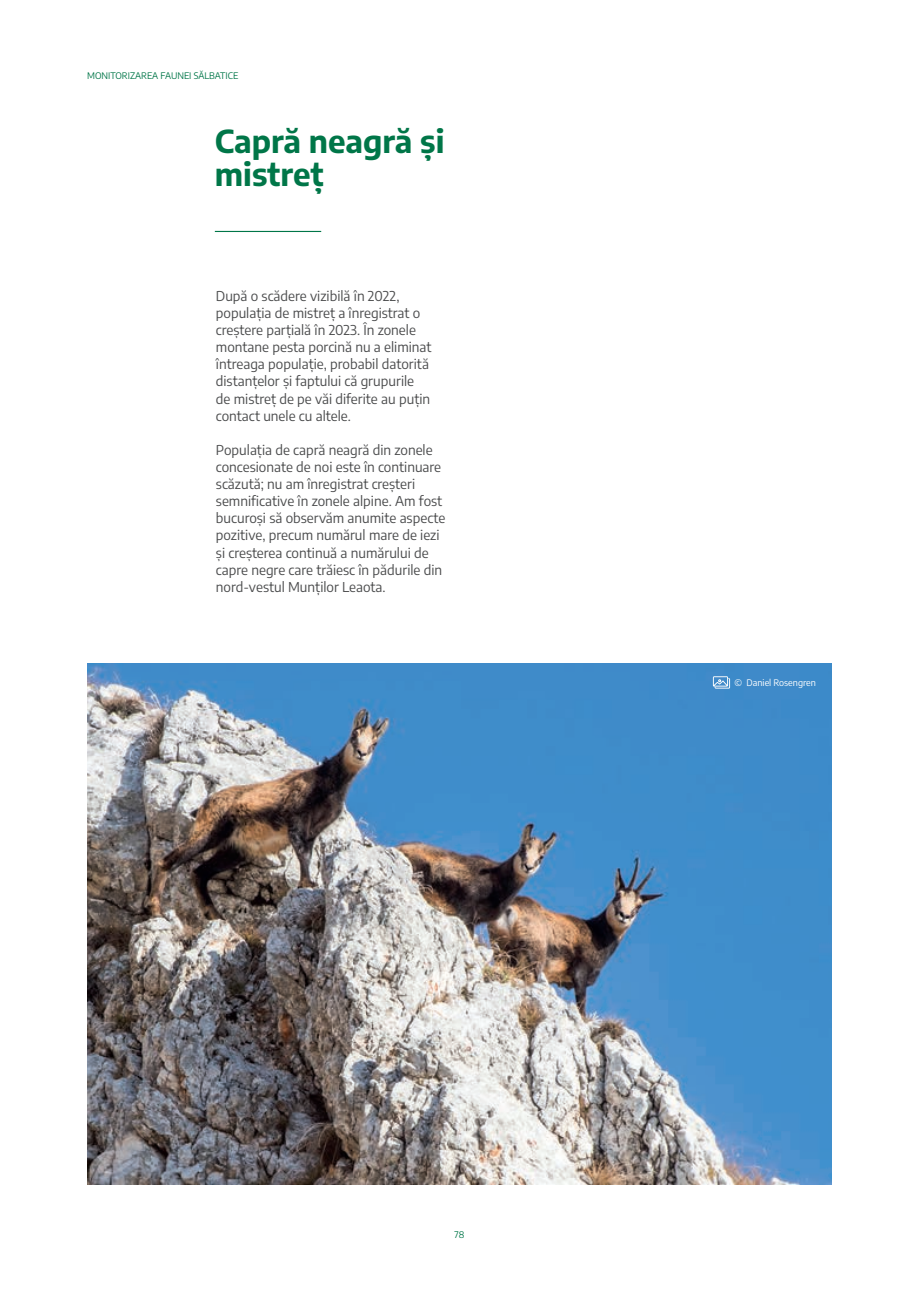
<style>
.page{position:relative;width:919px;height:1289px;background:#fff}
.page>*{position:absolute;margin:0;border:0;box-sizing:border-box;transform-origin:0 0}
.Chapter_heading_18pt{font:700 31.5px/33px "Encode Sans";color:#007648}
.Body_text_9pt{font:13.5px/17.1px "Encode Sans";color:#4b4c4d}
.Header_and_footer_6pt{font:9px "Encode Sans";color:#007648}
.Caption_6pt{font:9px "Encode Sans";color:#fff}
</style>
<div class="page">
<hr style="left:215px;top:231px;width:106px;height:1px;background:#007648">
<img style="left:87px;top:663px;width:744px;height:521px">
<svg style="left:712px;top:676px;width:18px;height:12px"></svg>
<p class="Header_and_footer_6pt" style="left:87px;top:70px;width:152px">MONITORIZAREA FAUNEI SĂLBATICE</p>
<p class="Chapter_heading_18pt" style="left:215px;top:123px;width:231px">Capră neagră și mistreț</p>
<p class="Body_text_9pt" style="left:216px;top:287px;width:217px">După o scădere vizibilă în 2022, populația de mistreț a înregistrat o creștere parțială în 2023. În zonele montane pesta porcină nu a eliminat întreaga populație, probabil datorită distanțelor și faptului că grupurile de mistreț de pe văi diferite au puțin contact unele cu altele.</p>
<p class="Body_text_9pt" style="left:216px;top:440px;width:231px">Populația de capră neagră din zonele concesionate de noi este în continuare scăzută; nu am înregistrat creșteri semnificative în zonele alpine. Am fost bucuroși să observăm anumite aspecte pozitive, precum numărul mare de iezi și creșterea continuă a numărului de capre negre care trăiesc în pădurile din nord-vestul Munților Leaota.</p>
<p class="Header_and_footer_6pt" style="left:454px;top:1228px;width:11px">78</p>
<p class="Caption_6pt" style="left:734px;top:676px;width:83px">© Daniel Rosengren</p>
</div>
